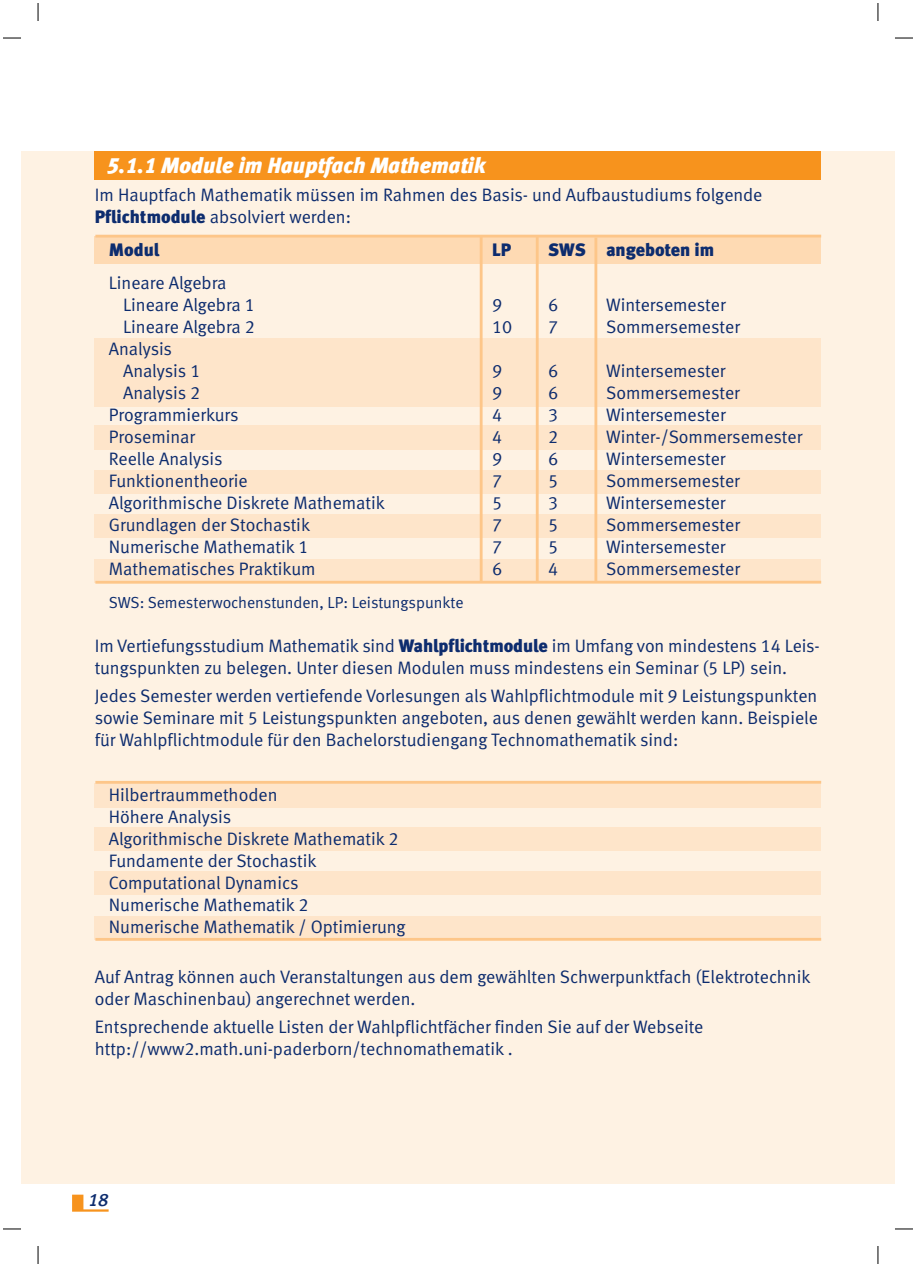
<style>
.page{position:relative;width:916px;height:1267px;background:#fff}
.page>*{position:absolute;margin:0;border:0;box-sizing:border-box;transform-origin:0 0}
.t1{font:italic 22px "Meta Black LF";color:#fff}
.t2{font:18px/22px "Meta Normal LF";color:#0d2c6e}
.t3{font:18px "Meta Black LF";color:#0d2c6e}
.t4{font:italic 18px "Meta Medium LF";color:#0d2c6e}
.t5{font:16px "Meta Normal LF";color:#0d2c6e}
.s1{font-family:"Meta Black LF"}
</style>
<div class="page">
<svg style="left:3px;top:1228px;width:18px;height:1px"></svg>
<svg style="left:38px;top:1246px;width:1px;height:18px"></svg>
<svg style="left:3px;top:38px;width:18px;height:1px"></svg>
<svg style="left:38px;top:3px;width:1px;height:18px"></svg>
<svg style="left:895px;top:38px;width:17px;height:1px"></svg>
<svg style="left:877px;top:3px;width:1px;height:18px"></svg>
<svg style="left:895px;top:1228px;width:17px;height:1px"></svg>
<svg style="left:877px;top:1246px;width:1px;height:18px"></svg>
<div style="left:21px;top:151px;width:873px;height:1032px;background:#fef2e3"></div>
<div style="left:95px;top:151px;width:725px;height:29px;background:#f7931d"></div>
<div style="left:95px;top:559px;width:725px;height:23px;background:#fee5ca"></div>
<div style="left:95px;top:515px;width:725px;height:23px;background:#fee5ca"></div>
<div style="left:95px;top:471px;width:725px;height:23px;background:#fee5ca"></div>
<div style="left:95px;top:426px;width:725px;height:24px;background:#fee5ca"></div>
<div style="left:95px;top:339px;width:725px;height:68px;background:#fee5ca"></div>
<div style="left:95px;top:236px;width:725px;height:27px;background:#fedab3"></div>
<hr style="left:95px;top:235px;width:725px;height:2px;background:#fdc689">
<hr style="left:535px;top:236px;width:3px;height:345px;background:#fdc689">
<hr style="left:594px;top:238px;width:3px;height:343px;background:#fdc689">
<hr style="left:479px;top:236px;width:3px;height:345px;background:#fdc689">
<hr style="left:95px;top:581px;width:725px;height:2px;background:#fdc689">
<div style="left:95px;top:916px;width:725px;height:23px;background:#fee5ca"></div>
<div style="left:95px;top:872px;width:725px;height:23px;background:#fee5ca"></div>
<div style="left:95px;top:828px;width:725px;height:23px;background:#fee5ca"></div>
<div style="left:95px;top:783px;width:725px;height:24px;background:#fee5ca"></div>
<hr style="left:95px;top:938px;width:725px;height:2px;background:#fdc689">
<hr style="left:95px;top:781px;width:725px;height:2px;background:#fdc689">
<svg style="left:72px;top:1194px;width:37px;height:17px"></svg>
<p class="t1" style="left:107px;top:157px;width:380px">5.1.1 Module im Hauptfach Mathematik</p>
<p class="t2" style="left:95px;top:185px;width:669px">Im Hauptfach Mathematik müssen im Rahmen des Basis- und Aufbaustudiums folgende<br><span class="s1">Pflichtmodule</span> absolviert werden:</p>
<p class="t3" style="left:109px;top:242px;width:52px">Modul</p>
<p class="t3" style="left:492px;top:242px;width:21px">LP</p>
<p class="t3" style="left:548px;top:242px;width:167px">SWS angeboten im</p>
<p class="t2" style="left:123px;top:273px;width:133px;text-indent:-14px">Lineare Algebra<br>Lineare Algebra 1</p>
<p class="t2" style="left:492px;top:295px;width:12px">9</p>
<p class="t2" style="left:548px;top:295px;width:12px">6</p>
<p class="t2" style="left:606px;top:295px;width:121px">Wintersemester</p>
<p class="t2" style="left:123px;top:317px;width:133px">Lineare Algebra 2</p>
<p class="t2" style="left:492px;top:317px;width:22px">10</p>
<p class="t2" style="left:548px;top:317px;width:12px">7</p>
<p class="t2" style="left:606px;top:317px;width:135px">Sommersemester</p>
<p class="t2" style="left:123px;top:339px;width:79px;text-indent:-14px">Analysis<br>Analysis 1</p>
<p class="t2" style="left:492px;top:361px;width:12px">9</p>
<p class="t2" style="left:548px;top:361px;width:12px">6</p>
<p class="t2" style="left:606px;top:361px;width:121px">Wintersemester</p>
<p class="t2" style="left:123px;top:383px;width:79px">Analysis 2</p>
<p class="t2" style="left:492px;top:383px;width:12px">9</p>
<p class="t2" style="left:548px;top:383px;width:12px">6</p>
<p class="t2" style="left:606px;top:383px;width:135px">Sommersemester</p>
<p class="t2" style="left:109px;top:405px;width:131px">Programmierkurs</p>
<p class="t2" style="left:492px;top:405px;width:12px">4</p>
<p class="t2" style="left:548px;top:405px;width:12px">3</p>
<p class="t2" style="left:606px;top:405px;width:121px">Wintersemester</p>
<p class="t2" style="left:109px;top:427px;width:88px">Proseminar</p>
<p class="t2" style="left:492px;top:427px;width:12px">4</p>
<p class="t2" style="left:548px;top:427px;width:12px">2</p>
<p class="t2" style="left:606px;top:427px;width:197px">Winter-/Sommersemester</p>
<p class="t2" style="left:109px;top:449px;width:115px">Reelle Analysis</p>
<p class="t2" style="left:492px;top:449px;width:12px">9</p>
<p class="t2" style="left:548px;top:449px;width:12px">6</p>
<p class="t2" style="left:606px;top:449px;width:121px">Wintersemester</p>
<p class="t2" style="left:109px;top:471px;width:140px">Funktionentheorie</p>
<p class="t2" style="left:492px;top:471px;width:12px">7</p>
<p class="t2" style="left:548px;top:471px;width:12px">5</p>
<p class="t2" style="left:606px;top:471px;width:135px">Sommersemester</p>
<p class="t2" style="left:109px;top:493px;width:277px">Algorithmische Diskrete Mathematik</p>
<p class="t2" style="left:492px;top:493px;width:12px">5</p>
<p class="t2" style="left:548px;top:493px;width:12px">3</p>
<p class="t2" style="left:606px;top:493px;width:121px">Wintersemester</p>
<p class="t2" style="left:109px;top:515px;width:203px">Grundlagen der Stochastik</p>
<p class="t2" style="left:492px;top:515px;width:12px">7</p>
<p class="t2" style="left:548px;top:515px;width:12px">5</p>
<p class="t2" style="left:606px;top:515px;width:135px">Sommersemester</p>
<p class="t2" style="left:109px;top:537px;width:201px">Numerische Mathematik 1</p>
<p class="t2" style="left:492px;top:537px;width:12px">7</p>
<p class="t2" style="left:548px;top:537px;width:12px">5</p>
<p class="t2" style="left:606px;top:537px;width:121px">Wintersemester</p>
<p class="t2" style="left:109px;top:559px;width:208px">Mathematisches Praktikum</p>
<p class="t2" style="left:492px;top:559px;width:12px">6</p>
<p class="t2" style="left:548px;top:559px;width:12px">4</p>
<p class="t2" style="left:606px;top:559px;width:135px">Sommersemester</p>
<p class="t5" style="left:109px;top:596px;width:356px">SWS: Semesterwochenstunden, LP: Leistungspunkte</p>
<p class="t2" style="left:95px;top:636px;width:726px">Im Vertiefungsstudium Mathematik sind <span class="s1">Wahlpflichtmodule</span> im Umfang von mindestens 14 Leis&shy;tungspunkten zu belegen. Unter diesen Modulen muss mindestens ein Seminar (5 LP) sein.</p>
<p class="t2" style="left:95px;top:686px;width:724px;text-align:justify">Jedes Semester werden vertiefende Vorlesungen als Wahlpflichtmodule mit 9 Leistungspunkten sowie Seminare mit 5 Leistungspunkten angeboten, aus denen gewählt werden kann. Beispiele für Wahlpflichtmodule für den Bachelorstudiengang Technomathematik sind:</p>
<p class="t2" style="left:109px;top:785px;width:298px">Hilbertraummethoden<br>Höhere Analysis<br>Algorithmische Diskrete Mathematik 2<br>Fundamente der Stochastik<br>Computational Dynamics<br>Numerische Mathematik 2<br>Numerische Mathematik / Optimierung</p>
<p class="t2" style="left:95px;top:967px;width:717px">Auf Antrag können auch Veranstaltungen aus dem gewählten Schwerpunktfach (Elektrotechnik oder Maschinenbau) angerechnet werden.</p>
<p class="t2" style="left:95px;top:1017px;width:610px">Entsprechende aktuelle Listen der Wahlpflichtfächer finden Sie auf der Webseite http://www2.math.uni-paderborn/technomathematik .</p>
<p class="t4" style="left:88px;top:1192px;width:22px">18</p>
</div>
